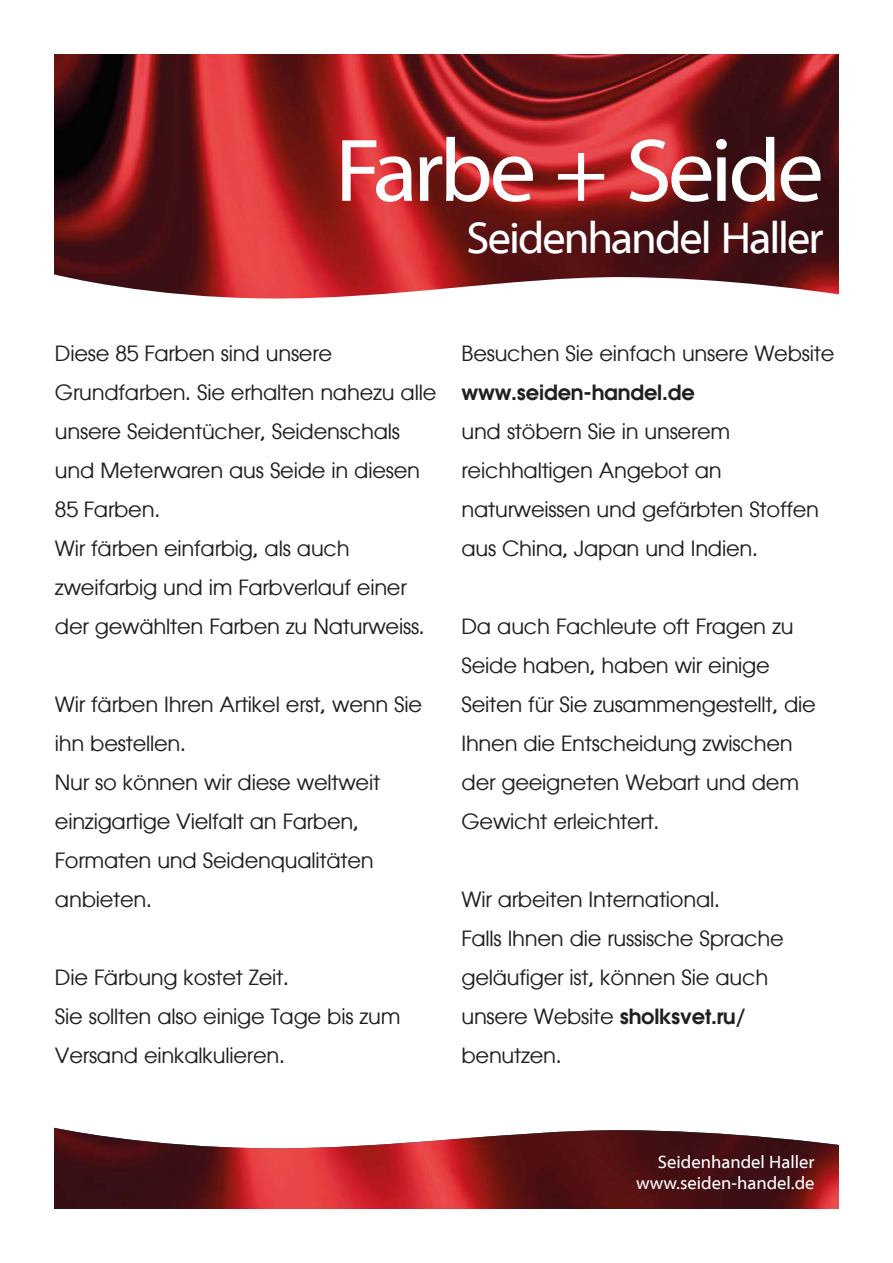
<style>
.page{position:relative;width:893px;height:1263px;background:#fff}
.page>*{position:absolute;margin:0;border:0;box-sizing:border-box;transform-origin:0 0}
.t1{font:89.85px "Myriad Web Pro";letter-spacing:-.045em;color:#fff}
.t2{font:44.85px "Myriad Web Pro";letter-spacing:-.045em;color:#fff}
.Headline_level_2{font:21px/39px "Atlanta";letter-spacing:-.01em;color:#231f20}
.t3{font:18px/21px "Myriad Web Pro";color:#fff;text-align:right}
.s1{font-weight:600}
</style>
<div class="page">
<img style="left:54px;top:54px;width:785px;height:245px">
<img style="left:54px;top:1128px;width:785px;height:81px">
<h1 class="t1" style="left:335px;top:122px;width:490px">Farbe + Seide</h1>
<h2 class="t2" style="left:467px;top:213px;width:359px">Seidenhandel Haller</h2>
<p class="Headline_level_2" style="left:55px;top:333px;width:383px">Diese 85 Farben sind unsere<br>Grundfarben. Sie erhalten nahezu alle unsere Seidentücher, Seidenschals und Meterwaren aus Seide in diesen<br>85 Farben.<br>Wir färben einfarbig, als auch zweifarbig und im Farbverlauf einer der gewählten Farben zu Naturweiss.</p>
<p class="Headline_level_2" style="left:55px;top:684px;width:369px">Wir färben Ihren Artikel erst, wenn Sie ihn bestellen.<br>Nur so können wir diese weltweit einzigartige Vielfalt an Farben,<br>Formaten und Seidenqualitäten anbieten.</p>
<p class="Headline_level_2" style="left:55px;top:957px;width:347px">Die Färbung kostet Zeit.<br>Sie sollten also einige Tage bis zum<br>Versand einkalkulieren.</p>
<p class="Headline_level_2" style="left:461px;top:333px;width:374px">Besuchen Sie einfach unsere Website <span class="s1">www.seiden-handel.de</span></p>
<p class="Headline_level_2" style="left:461px;top:411px;width:359px">und stöbern Sie in unserem reichhaltigen Angebot an naturweissen und gefärbten Stoffen aus China, Japan und Indien.</p>
<p class="Headline_level_2" style="left:461px;top:606px;width:356px">Da auch Fachleute oft Fragen zu<br>Seide haben, haben wir einige<br>Seiten für Sie zusammengestellt, die<br>Ihnen die Entscheidung zwischen der geeigneten Webart und dem<br>Gewicht erleichtert.</p>
<p class="Headline_level_2" style="left:461px;top:879px;width:324px">Wir arbeiten International.<br>Falls Ihnen die russische Sprache geläufiger ist, können Sie auch unsere Website <span class="s1">sholksvet.ru/ </span>benutzen.</p>
<p class="t3" style="left:636px;top:1151px;width:180px">Seidenhandel Haller www.seiden-handel.de</p>
</div>
